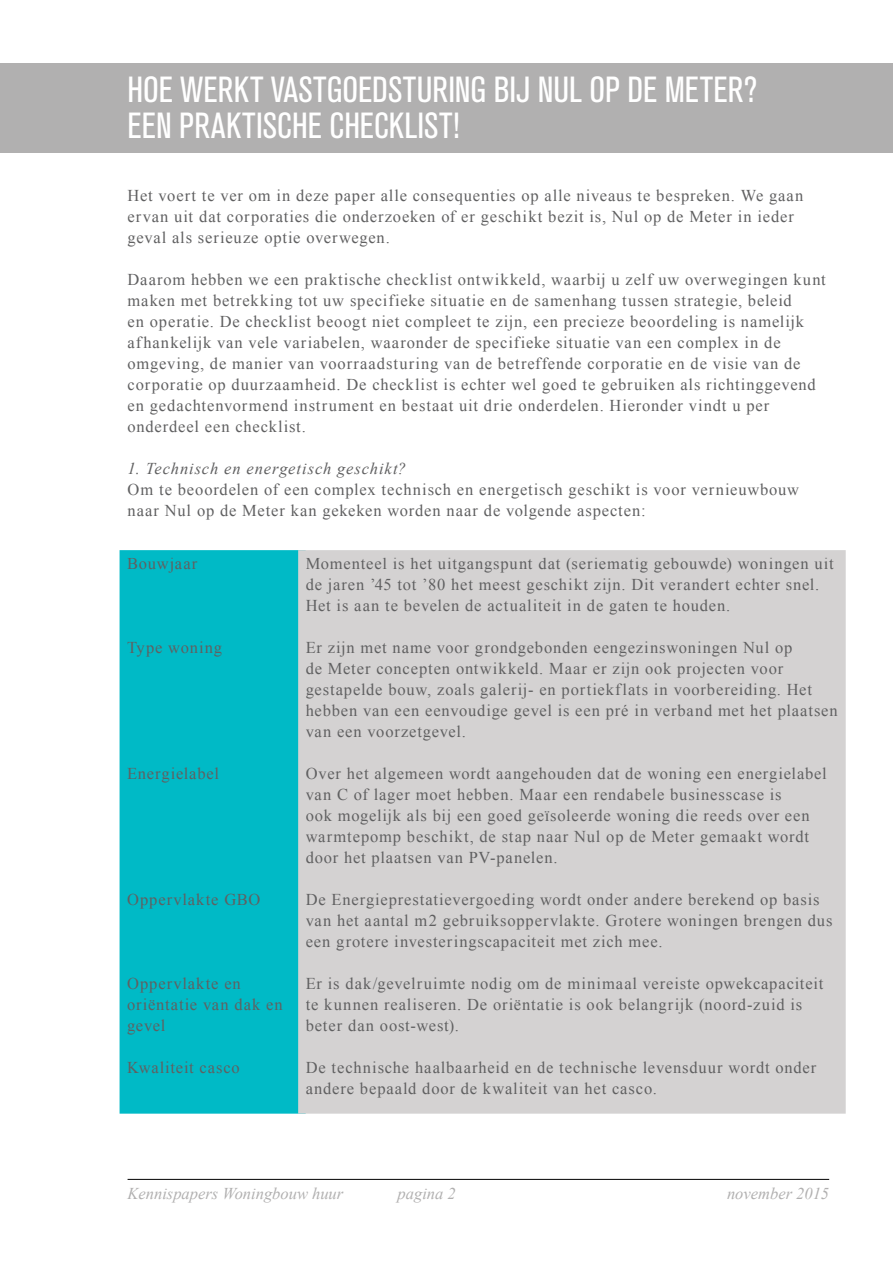
<style>
.page{position:relative;width:893px;height:1263px;background:#fff}
.page>*{position:absolute;margin:0;border:0;box-sizing:border-box;transform-origin:0 0}
.t1{font:condensed 36px/36px "Akzidenz Grotesk BQ";color:#fff}
.t2{font:16.5px/21px "Times New Roman";letter-spacing:.05em;color:#606061}
.t3{font:italic 16.5px "Times New Roman";color:#b1b0b0}
.t4{font:italic 16.5px "Times New Roman";letter-spacing:.055em;color:#606061}
</style>
<div class="page">
<hr style="left:128px;top:1179px;width:701px;height:1px;background:#000">
<div style="left:0;top:64px;width:893px;height:89px;background:#b1b0b0"></div>
<div style="left:123px;top:554px;width:179px;height:556px;background:#00bac6"></div>
<div style="left:120px;top:550px;width:186px;height:564px;border:8px solid #00bac6"></div>
<div style="left:302px;top:554px;width:540px;height:556px;background:#d4d2d2"></div>
<div style="left:298px;top:550px;width:548px;height:564px;border:8px solid #d4d2d2"></div>
<h1 class="t1" style="left:128px;top:72px;width:631px">HOE WERKT VASTGOEDSTURING BIJ NUL OP DE METER?<br>EEN PRAKTISCHE CHECKLIST!</h1>
<p class="t2" style="left:128px;top:185px;width:677px">Het voert te ver om in deze paper alle consequenties op alle niveaus te bespreken. We gaan ervan uit dat corporaties die onderzoeken of er geschikt bezit is, Nul op de Meter in ieder geval als serieuze optie overwegen.</p>
<p class="t2" style="left:128px;top:269px;width:700px">Daarom hebben we een praktische checklist ontwikkeld, waarbij u zelf uw overwegingen kunt maken met betrekking tot uw specifieke situatie en de samenhang tussen strategie, beleid<br>en operatie. De checklist beoogt niet compleet te zijn, een precieze beoordeling is namelijk afhankelijk van vele variabelen, waaronder de specifieke situatie van een complex in de omgeving, de manier van voorraadsturing van de betreffende corporatie en de visie van de corporatie op duurzaamheid. De checklist is echter wel goed te gebruiken als richtinggevend en gedachtenvormend instrument en bestaat uit drie onderdelen. Hieronder vindt u per onderdeel een checklist.</p>
<p class="t4" style="left:128px;top:457px;width:280px">1. Technisch en energetisch geschikt?</p>
<p class="t2" style="left:128px;top:479px;width:673px">Om te beoordelen of een complex technisch en energetisch geschikt is voor vernieuwbouw naar Nul op de Meter kan gekeken worden naar de volgende aspecten:</p>
<p class="t2" style="left:127px;top:553px;width:72px">Bouwjaar</p>
<p class="t2" style="left:306px;top:553px;width:529px">Momenteel is het uitgangspunt dat (seriematig gebouwde) woningen uit de jaren ’45 tot ’80 het meest geschikt zijn. Dit verandert echter snel.<br>Het is aan te bevelen de actualiteit in de gaten te houden.</p>
<p class="t2" style="left:306px;top:637px;width:534px">Er zijn met name voor grondgebonden eengezinswoningen Nul op<br>de Meter concepten ontwikkeld. Maar er zijn ook projecten voor gestapelde bouw, zoals galerij- en portiekflats in voorbereiding. Het hebben van een eenvoudige gevel is een pré in verband met het plaatsen van een voorzetgevel.</p>
<p class="t2" style="left:306px;top:763px;width:523px">Over het algemeen wordt aangehouden dat de woning een energielabel van C of lager moet hebben. Maar een rendabele businesscase is<br>ook mogelijk als bij een goed geïsoleerde woning die reeds over een warmtepomp beschikt, de stap naar Nul op de Meter gemaakt wordt door het plaatsen van PV-panelen.</p>
<p class="t2" style="left:306px;top:889px;width:528px">De Energieprestatievergoeding wordt onder andere berekend op basis van het aantal m2 gebruiksoppervlakte. Grotere woningen brengen dus een grotere investeringscapaciteit met zich mee.</p>
<p class="t2" style="left:306px;top:973px;width:519px">Er is dak/gevelruimte nodig om de minimaal vereiste opwekcapaciteit te kunnen realiseren. De oriëntatie is ook belangrijk (noord-zuid is beter dan oost-west).</p>
<p class="t2" style="left:306px;top:1057px;width:512px">De technische haalbaarheid en de technische levensduur wordt onder andere bepaald door de kwaliteit van het casco.</p>
<p class="t2" style="left:127px;top:637px;width:96px">Type woning</p>
<p class="t2" style="left:127px;top:763px;width:94px">Energielabel</p>
<p class="t2" style="left:127px;top:889px;width:135px">Oppervlakte GBO</p>
<p class="t2" style="left:127px;top:973px;width:157px">Oppervlakte en oriëntatie van dak en gevel</p>
<p class="t2" style="left:127px;top:1057px;width:114px">Kwaliteit casco</p>
<p class="t3" style="left:128px;top:1182px;width:217px">Kennispapers Woningbouw huur</p>
<p class="t3" style="left:398px;top:1182px;width:60px">pagina 2</p>
<p class="t3" style="left:727px;top:1182px;width:104px">november 2015</p>
</div>
